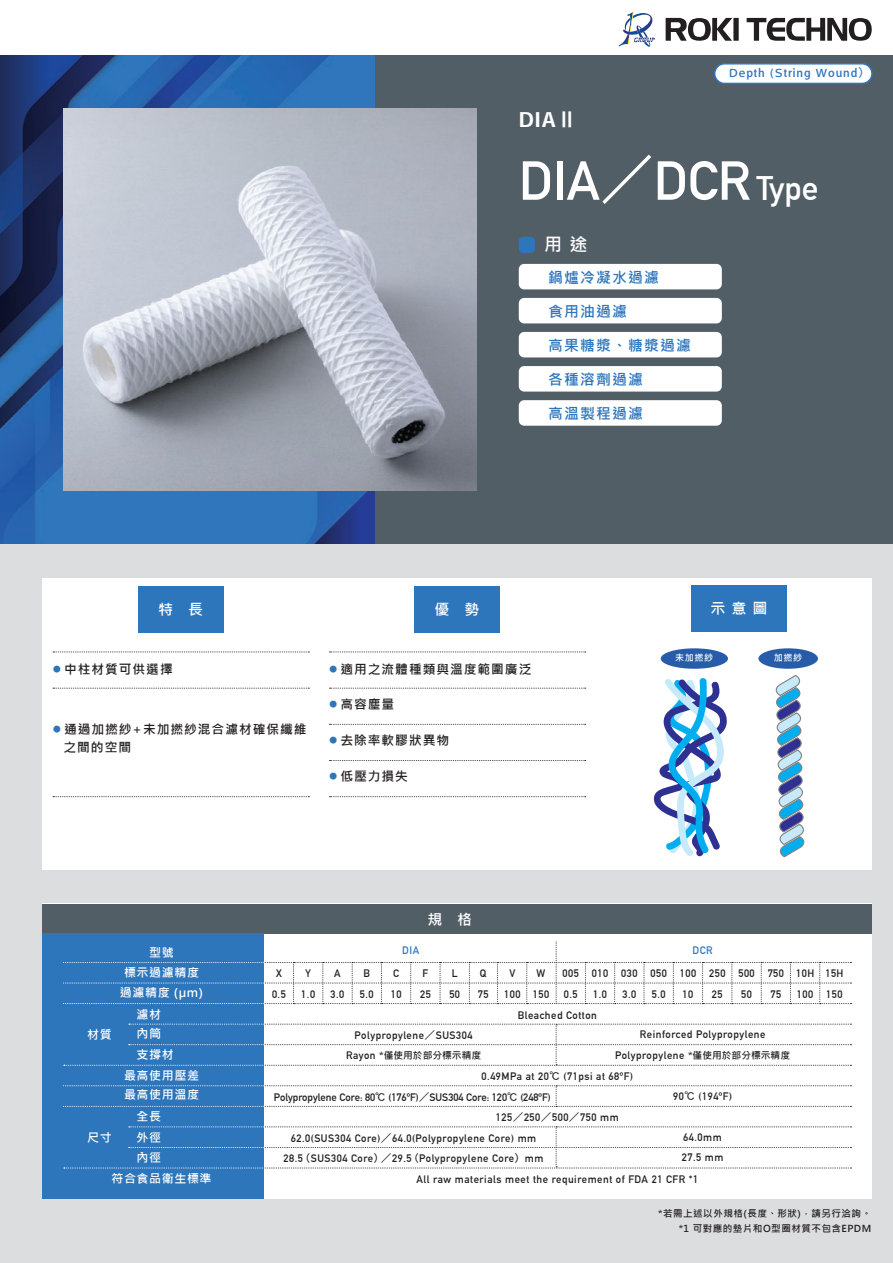
<style>
.page{position:relative;width:893px;height:1263px;background:#fff}
.page>*{position:absolute;margin:0;border:0;box-sizing:border-box;transform-origin:0 0}
.t1{font:700 54px "DIN Alternate";color:#fff}
.t2{font:20.25px "Heisei Kaku Go Std W7";color:#fff}
.t3{font:700 18px "Microsoft Jheng Hei";color:#fff}
.t4{font:700 15px "Microsoft Jheng Hei";color:#fff}
.t5{font:700 14.85px "Microsoft Jheng Hei";letter-spacing:.075em;color:#2e76bc}
.t6{font:700 14.85px "Microsoft Jheng Hei";color:#fff}
.t7{font:700 12.75px/18px "Microsoft Jheng Hei";letter-spacing:.075em;color:#231f20}
.t8{font:700 12px/20.2px "Microsoft Jheng Hei";letter-spacing:.05em;color:#fff}
.t9{font:12px "Heisei Kaku Go Std W5";letter-spacing:.075em;color:#2e76bc}
.t10{font:700 10.65px/20.5px "DIN Alternate";letter-spacing:.05em;color:#231f20}
.t11{font:700 10.65px "DIN Alternate";color:#231f20}
.t12{font:700 10.65px "DIN Alternate";letter-spacing:.05em;color:#2e76bc}
.t13{font:700 9.75px "Microsoft Jheng Hei";color:#231f20}
.t14{font:700 9.6px/15px "Microsoft Jheng Hei";letter-spacing:.05em;color:#231f20;text-align:right}
.t15{font:700 9px "Microsoft Jheng Hei";letter-spacing:.075em;color:#fff}
.s1{font-family:"Heisei Kaku Go Std W5";font-weight:400}
.s2{font-size:33.3px}
.s3{font-family:"DIN Alternate";font-size:10.65px}
.s4{font-family:"Microsoft Jheng Hei";font-size:9.75px}
</style>
<div class="page">
<div style="left:374px;top:55px;width:519px;height:489px;background:#525e65"></div>
<img style="left:0;top:55px;width:374px;height:489px">
<img style="left:164px;top:491px;width:210px;height:53px">
<div style="left:0;top:544px;width:893px;height:719px;background:#dcdddf"></div>
<div style="left:43px;top:578px;width:829px;height:292px;background:#fff"></div>
<div style="left:519px;top:237px;width:16px;height:16px;background:#2e76bc;border-radius:4px"></div>
<svg style="left:53px;top:652px;width:256px;height:1px"></svg>
<svg style="left:53px;top:796px;width:256px;height:1px"></svg>
<svg style="left:53px;top:688px;width:256px;height:1px"></svg>
<svg style="left:330px;top:724px;width:256px;height:1px"></svg>
<svg style="left:330px;top:652px;width:256px;height:1px"></svg>
<svg style="left:330px;top:688px;width:256px;height:1px"></svg>
<svg style="left:330px;top:796px;width:256px;height:1px"></svg>
<svg style="left:330px;top:760px;width:256px;height:1px"></svg>
<div style="left:519px;top:298px;width:203px;height:25px;background:#fff;border-radius:5px"></div>
<div style="left:519px;top:264px;width:203px;height:25px;background:#fff;border-radius:5px"></div>
<div style="left:519px;top:332px;width:203px;height:25px;background:#fff;border-radius:5px"></div>
<div style="left:519px;top:366px;width:203px;height:26px;background:#fff;border-radius:5px"></div>
<div style="left:519px;top:400px;width:203px;height:26px;background:#fff;border-radius:5px"></div>
<div style="left:43px;top:904px;width:829px;height:295px;background:#fff"></div>
<div style="left:43px;top:904px;width:829px;height:29px;background:#525e65"></div>
<div style="left:43px;top:933px;width:221px;height:266px;background:#2e76bc"></div>
<svg style="left:64px;top:942px;width:787px;height:62px"></svg>
<svg style="left:64px;top:1024px;width:787px;height:42px"></svg>
<svg style="left:64px;top:1085px;width:787px;height:22px"></svg>
<svg style="left:64px;top:1126px;width:787px;height:43px"></svg>
<div style="left:691px;top:586px;width:96px;height:46px;background:#2e76bc"></div>
<div style="left:661px;top:648px;width:67px;height:21px;background:#275caa;border-radius:50%"></div>
<div style="left:758px;top:648px;width:60px;height:21px;background:#275caa;border-radius:50%"></div>
<div style="left:715px;top:64px;width:157px;height:19px;background:#fff;border-radius:10px"></div>
<div style="left:714px;top:63px;width:159px;height:21px;border:2px solid #2e76bc;border-radius:10px"></div>
<svg style="left:775px;top:674px;width:30px;height:184px"></svg>
<svg style="left:653px;top:678px;width:74px;height:179px"></svg>
<img style="left:64px;top:108px;width:412px;height:383px">
<div style="left:138px;top:586px;width:85px;height:47px;background:#2e76bc"></div>
<div style="left:415px;top:586px;width:85px;height:47px;background:#2e76bc"></div>
<svg style="left:619px;top:12px;width:36px;height:35px"></svg>
<svg style="left:666px;top:18px;width:66px;height:23px"></svg>
<div style="left:733px;top:18px;width:6px;height:23px;background:#231f20"></div>
<svg style="left:747px;top:18px;width:125px;height:23px"></svg>
<h2 class="t2" style="left:519px;top:108px;width:60px">DIAⅡ</h2>
<p class="t9" style="left:729px;top:66px;width:142px">Depth (String Wound）</p>
<h1 class="t1" style="left:519px;top:140px;width:301px">DIA<span class="s1">／</span>DCR <span class="s2">Type</span></h1>
<h3 class="t3" style="left:544px;top:233px;width:45px">用 途</h3>
<h3 class="t5" style="left:548px;top:268px;width:112px">鍋爐冷凝水過濾</h3>
<h3 class="t5" style="left:548px;top:302px;width:80px">食用油過濾</h3>
<h3 class="t5" style="left:548px;top:336px;width:144px">高果糖漿、糖漿過濾</h3>
<h3 class="t5" style="left:548px;top:370px;width:96px">各種溶劑過濾</h3>
<h3 class="t5" style="left:548px;top:404px;width:96px">高溫製程過濾</h3>
<h3 class="t4" style="left:158px;top:600px;width:47px">特 長</h3>
<h3 class="t4" style="left:435px;top:600px;width:46px">優 勢</h3>
<p class="t7" style="left:53px;top:660px;width:121px"><sup>●</sup> 中柱材質可供選擇</p>
<p class="t7" style="left:64px;top:720px;width:245px;text-indent:-10px"><sup>●</sup> 通過加撚紗+未加撚紗混合濾材確保纖維之間的空間</p>
<p class="t7" style="left:330px;top:660px;width:203px"><sup>●</sup> 適用之流體種類與溫度範圍廣泛</p>
<p class="t7" style="left:330px;top:695px;width:66px"><sup>●</sup> 高容塵量</p>
<p class="t7" style="left:330px;top:731px;width:121px"><sup>●</sup> 去除率軟膠狀異物</p>
<p class="t7" style="left:330px;top:767px;width:80px"><sup>●</sup> 低壓力損失</p>
<h3 class="t6" style="left:427px;top:910px;width:46px">規 格</h3>
<h3 class="t4" style="left:710px;top:599px;width:58px">示意圖</h3>
<p class="t15" style="left:675px;top:652px;width:40px">未加撚紗</p>
<p class="t15" style="left:774px;top:652px;width:30px">加撚紗</p>
<p class="t8" style="left:87px;top:1024px;width:26px">材質</p>
<p class="t8" style="left:87px;top:1127px;width:26px">尺寸</p>
<p class="t8" style="left:120px;top:942px;width:85px;text-align:center">型號<br>標示過濾精度過濾精度 (μm)</p>
<p class="t8" style="left:137px;top:1004px;width:26px;line-height:19.5px">濾材內筒</p>
<p class="t8" style="left:137px;top:1045px;width:39px">支撐材</p>
<p class="t8" style="left:124px;top:1065px;width:76px;line-height:19.5px">最高使用壓差最高使用溫度</p>
<p class="t8" style="left:137px;top:1107px;width:26px;text-align:justify">全長外徑內徑</p>
<p class="t12" style="left:402px;top:942px;width:18px">DIA</p>
<p class="t12" style="left:692px;top:942px;width:22px">DCR</p>
<p class="t10" style="left:272px;top:962px;width:15px;text-align:center">X<br>0.5</p>
<p class="t10" style="left:391px;top:962px;width:12px">C<br>10</p>
<p class="t10" style="left:478px;top:962px;width:12px">Q<br>75</p>
<p class="t10" style="left:563px;top:962px;width:18px">005<br>0.5</p>
<p class="t10" style="left:621px;top:962px;width:18px">030<br>3.0</p>
<p class="t10" style="left:680px;top:962px;width:18px">100<br>10</p>
<p class="t10" style="left:768px;top:962px;width:18px">750<br>75</p>
<p class="t10" style="left:420px;top:962px;width:12px">F<br>25</p>
<p class="t10" style="left:449px;top:962px;width:12px">L<br>50</p>
<p class="t10" style="left:504px;top:962px;width:18px;text-align:center">V<br>100</p>
<p class="t10" style="left:533px;top:962px;width:18px;text-align:center">W<br>150</p>
<p class="t10" style="left:592px;top:962px;width:18px">010<br>1.0</p>
<p class="t10" style="left:650px;top:962px;width:18px">050<br>5.0</p>
<p class="t10" style="left:709px;top:962px;width:18px">250<br>25</p>
<p class="t10" style="left:738px;top:962px;width:18px">500<br>50</p>
<p class="t10" style="left:796px;top:962px;width:20px">10H<br>100</p>
<p class="t10" style="left:825px;top:962px;width:20px">15H<br>150</p>
<p class="t10" style="left:301px;top:962px;width:15px;text-align:center">Y<br>1.0</p>
<p class="t10" style="left:331px;top:962px;width:15px;text-align:center">A<br>3.0</p>
<p class="t10" style="left:360px;top:962px;width:15px;text-align:center">B<br>5.0</p>
<p class="t10" style="left:355px;top:1024px;width:119px">Polypropylene<span class="s1">／</span>SUS304</p>
<p class="t13" style="left:346px;top:1049px;width:137px"><span class="s3">Rayon</span> *僅使用於部分標示精度</p>
<p class="t11" style="left:274px;top:1089px;width:278px">Polypropylene Core: 80<span class="s1">℃</span> (176ºF)<span class="s1">／</span>SUS304 Core: 120<span class="s1">℃</span> (248ºF)</p>
<p class="t10" style="left:284px;top:1127px;width:261px;text-align:center">62.0(SUS304 Core)<span class="s1">／</span>64.0(Polypropylene Core) mm<br>28.5<span class="s1">（</span>SUS304 Core<span class="s1">）／</span>29.5<span class="s1">（</span>Polypropylene Core<span class="s1">）</span> mm</p>
<p class="t10" style="left:518px;top:1004px;width:81px">Bleached Cotton</p>
<p class="t10" style="left:615px;top:1023px;width:176px;text-align:center">Reinforced Polypropylene<br>Polypropylene <span class="s4">*僅使用於部分標示精度</span></p>
<p class="t10" style="left:673px;top:1085px;width:61px">90<span class="s1">℃</span> (194ºF)</p>
<p class="t10" style="left:682px;top:1126px;width:43px">64.0mm<br>27.5 mm</p>
<p class="t10" style="left:482px;top:1066px;width:153px">0.49MPa at 20<span class="s1">℃</span> (71psi at 68ºF)</p>
<p class="t10" style="left:496px;top:1107px;width:124px">125<span class="s1">／</span>250<span class="s1">／</span>500<span class="s1">／</span>750 mm</p>
<p class="t8" style="left:111px;top:1168px;width:102px">符合食品衛生標準</p>
<p class="t10" style="left:417px;top:1168px;width:283px">All raw materials meet the requirement of FDA 21 CFR *1</p>
<p class="t14" style="left:658px;top:1206px;width:215px">*若需上述以外規格(長度、形狀)，請另行洽詢。*1 可對應的墊片和O型圈材質不包含EPDM</p>
</div>
